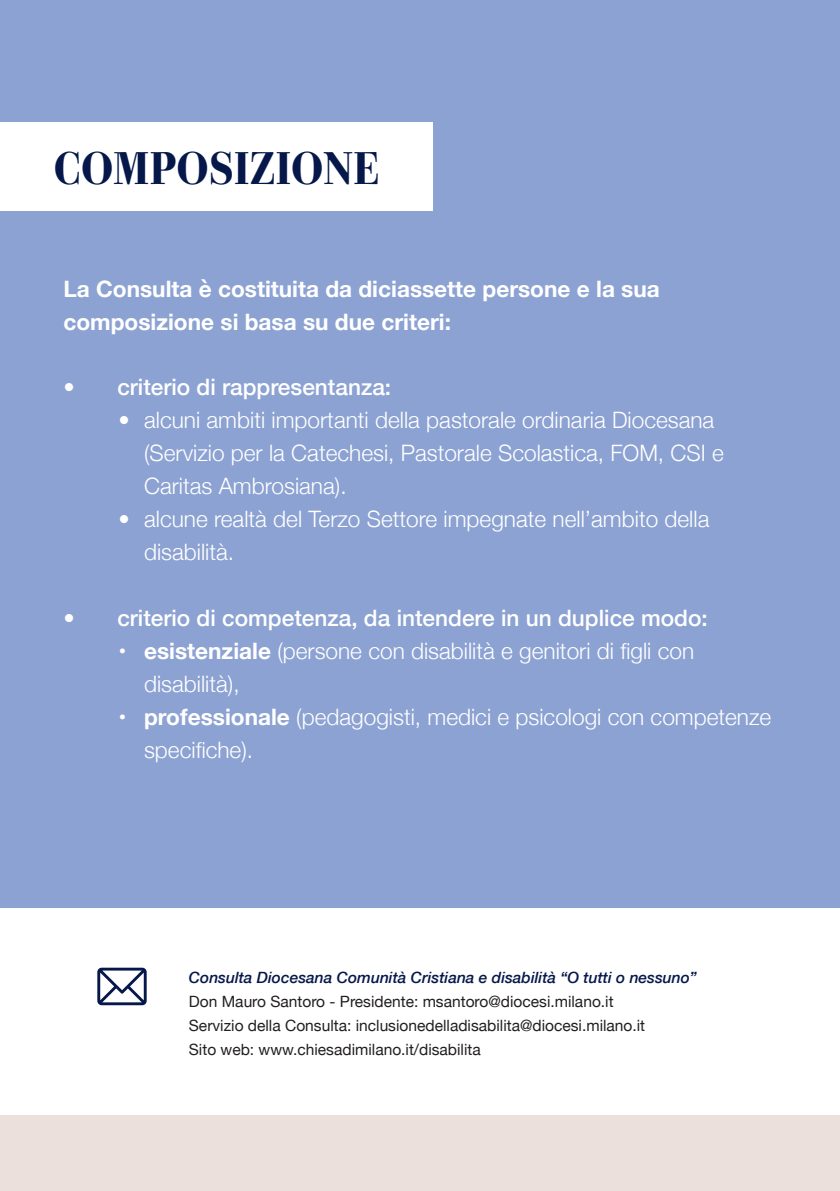
<style>
.page{position:relative;width:840px;height:1191px;background:#fff}
.page>*{position:absolute;margin:0;border:0;box-sizing:border-box;transform-origin:0 0}
.t1{font:43.6px "Parmigiano Text Pro Bld";color:#06184a}
.t2{font:300 22.6px/33px "Helvetica Neue";color:#fff}
.t3{font:700 22.6px/33px "Helvetica Neue";color:#fff}
.t4{font:500 22.6px "Helvetica Neue";color:#fff}
.t5{font:15.6px "Helvetica Neue";color:#231f20}
.t6{font:italic 500 15.6px "Helvetica Neue";color:#06184a}
.s1{font-weight:700}
</style>
<div class="page">
<svg style="left:97px;top:967px;width:50px;height:38px"></svg>
<div style="left:0;top:0;width:839px;height:907px;background:#8ca2d2"></div>
<div style="left:0;top:123px;width:432px;height:88px;background:#fff"></div>
<div style="left:0;top:1115px;width:839px;height:76px;background:#ebe0db"></div>
<p class="t1" style="left:54px;top:135px;width:327px">COMPOSIZIONE</p>
<p class="t3" style="left:63px;top:272px;width:597px">La Consulta è costituita da diciassette persone e la sua composizione si basa su due criteri:</p>
<p class="t4" style="left:63px;top:369px;width:329px">• criterio di rappresentanza:</p>
<p class="t2" style="left:144px;top:402px;width:581px;text-indent:-25px">• alcuni ambiti importanti della pastorale ordinaria Diocesana (Servizio per la Catechesi, Pastorale Scolastica, FOM, CSI e<br>Caritas Ambrosiana).</p>
<p class="t2" style="left:144px;top:501px;width:566px;text-indent:-25px">• alcune realtà del Terzo Settore impegnate nell’ambito della disabilità.</p>
<p class="t4" style="left:63px;top:600px;width:645px">• criterio di competenza, da intendere in un duplice modo:</p>
<p class="t2" style="left:144px;top:633px;width:551px;text-indent:-25px"><span class="s1">• esistenziale</span> (persone con disabilità e genitori di figli con disabilità),</p>
<p class="t2" style="left:144px;top:699px;width:628px;text-indent:-25px"><span class="s1">• professionale</span> (pedagogisti, medici e psicologi con competenze specifiche).</p>
<p class="t6" style="left:189px;top:964px;width:509px">Consulta Diocesana Comunità Cristiana e disabilità “O tutti o nessuno”</p>
<p class="t5" style="left:189px;top:990px;width:426px">Don Mauro Santoro - Presidente: msantoro@diocesi.milano.it</p>
<p class="t5" style="left:189px;top:1014px;width:457px">Servizio della Consulta: inclusionedelladisabilita@diocesi.milano.it</p>
<p class="t5" style="left:189px;top:1038px;width:293px">Sito web: www.chiesadimilano.it/disabilita</p>
</div>
